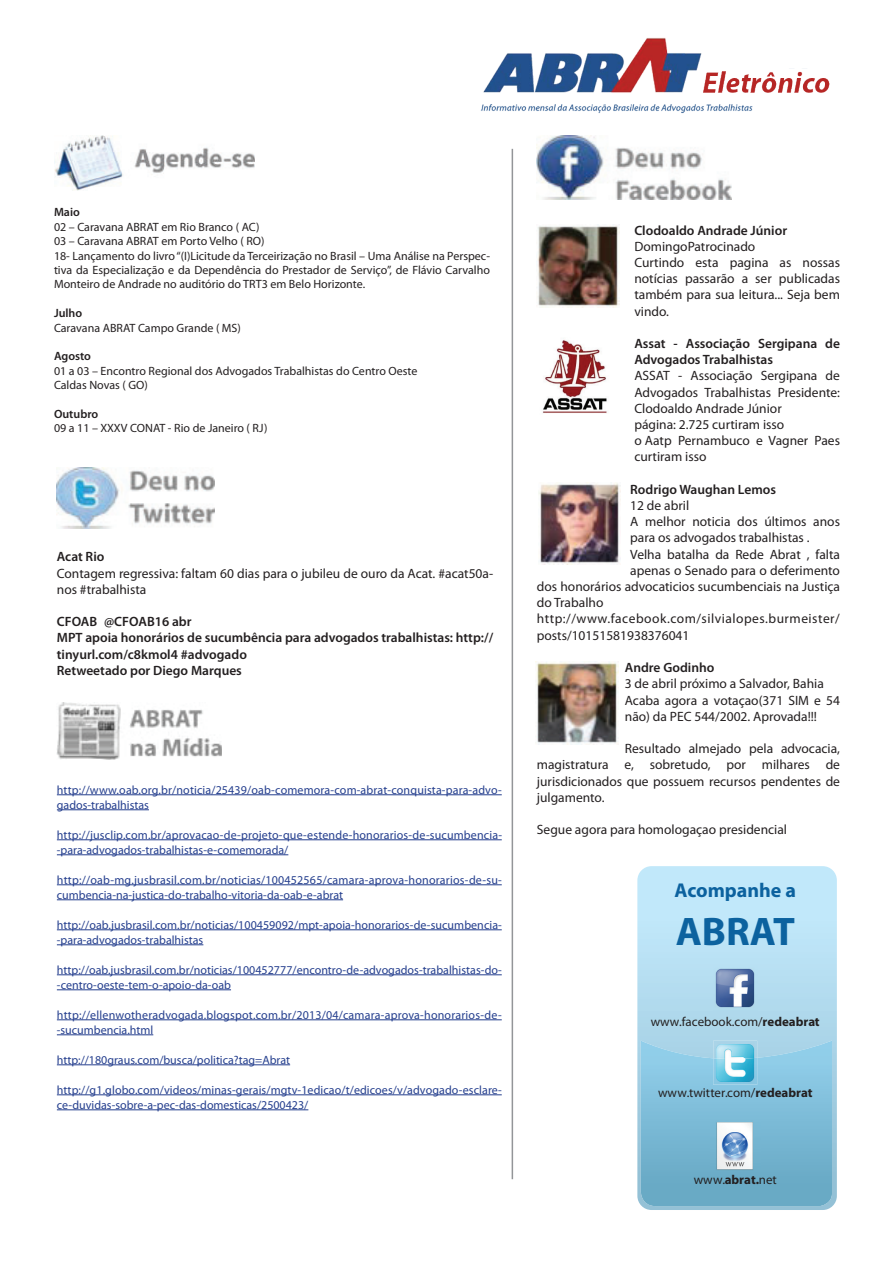
<style>
.page{position:relative;width:893px;height:1263px;background:#fff}
.page>*{position:absolute;margin:0;border:0;box-sizing:border-box;transform-origin:0 0}
.t1{font:700 40.05px "Myriad Pro";color:#0c629f}
.t2{font:700 19.95px "Myriad Pro";color:#0c629f}
.t3{font:13.5px/16.2px "Myriad Pro";color:#231f20}
.t4{font:600 13.5px/16.2px "Myriad Pro";color:#231f20}
.t5{font:13.5px "Myriad Pro";letter-spacing:.035em;color:#231f20}
.t6{font:12.9px "Myriad Pro";color:#231f20}
.t7{font:12px/15px "Myriad Pro";letter-spacing:.005em;color:#253f8e}
.t8{font:12px/14.4px "Myriad Pro";color:#231f20}
.t9{font:600 12px "Myriad Pro";color:#231f20}
.s1{font-weight:700}
</style>
<div class="page">
<img style="left:480px;top:38px;width:350px;height:76px">
<hr style="left:512px;top:149px;width:1px;height:1030px;background:#939598">
<img style="left:57px;top:467px;width:157px;height:62px">
<img style="left:57px;top:702px;width:164px;height:57px">
<img style="left:54px;top:135px;width:201px;height:55px">
<hr style="left:57px;top:794px;width:445px;height:1px;background:#253f8e">
<hr style="left:57px;top:809px;width:92px;height:1px;background:#253f8e">
<hr style="left:57px;top:839px;width:445px;height:1px;background:#253f8e">
<hr style="left:57px;top:854px;width:231px;height:1px;background:#253f8e">
<hr style="left:57px;top:884px;width:445px;height:1px;background:#253f8e">
<hr style="left:57px;top:899px;width:286px;height:1px;background:#253f8e">
<hr style="left:57px;top:929px;width:445px;height:1px;background:#253f8e">
<hr style="left:57px;top:944px;width:146px;height:1px;background:#253f8e">
<hr style="left:57px;top:974px;width:445px;height:1px;background:#253f8e">
<hr style="left:57px;top:989px;width:174px;height:1px;background:#253f8e">
<hr style="left:57px;top:1019px;width:445px;height:1px;background:#253f8e">
<hr style="left:57px;top:1034px;width:96px;height:1px;background:#253f8e">
<hr style="left:57px;top:1064px;width:233px;height:1px;background:#253f8e">
<hr style="left:57px;top:1094px;width:445px;height:1px;background:#253f8e">
<hr style="left:57px;top:1109px;width:251px;height:1px;background:#253f8e">
<img style="left:537px;top:135px;width:195px;height:65px">
<svg style="left:637px;top:866px;width:200px;height:344px;background:#b9e0f2"></svg>
<img style="left:641px;top:1040px;width:191px;height:166px">
<img style="left:713px;top:966px;width:44px;height:44px">
<img style="left:713px;top:1041px;width:44px;height:44px">
<img style="left:710px;top:1120px;width:50px;height:51px">
<img style="left:536px;top:662px;width:82px;height:82px">
<img style="left:542px;top:340px;width:65px;height:73px">
<img style="left:537px;top:224px;width:82px;height:83px">
<img style="left:538px;top:482px;width:83px;height:83px">
<p class="t9" style="left:54px;top:205px;width:27px">Maio</p>
<p class="t8" style="left:54px;top:219px;width:438px">02 – Caravana ABRAT em Rio Branco ( AC)<br>03 – Caravana ABRAT em Porto Velho ( RO)<br>18- Lançamento do livro “(I)Licitude da Terceirização no Brasil – Uma Análise na Perspec&shy;tiva da Especialização e da Dependência do Prestador de Serviço”, de Flávio Carvalho Monteiro de Andrade no auditório do TRT3 em Belo Horizonte.</p>
<p class="t9" style="left:54px;top:306px;width:30px">Julho</p>
<p class="t8" style="left:54px;top:320px;width:188px">Caravana ABRAT Campo Grande ( MS)</p>
<p class="t9" style="left:54px;top:349px;width:39px">Agosto</p>
<p class="t8" style="left:54px;top:363px;width:365px">01 a 03 – Encontro Regional dos Advogados Trabalhistas do Centro Oeste<br>Caldas Novas ( GO)</p>
<p class="t9" style="left:54px;top:406px;width:46px">Outubro</p>
<p class="t8" style="left:54px;top:421px;width:215px">09 a 11 – XXXV CONAT - Rio de Janeiro ( RJ)</p>
<p class="t4" style="left:57px;top:548px;width:49px">Acat Rio</p>
<p class="t3" style="left:57px;top:565px;width:438px">Contagem regressiva: faltam 60 dias para o jubileu de ouro da Acat. #acat50a&shy;nos #trabalhista</p>
<p class="t4" style="left:57px;top:613px;width:438px">CFOAB @CFOAB16 abr<br>MPT apoia honorários de sucumbência para advogados trabalhistas: http:// tinyurl.com/c8kmol4 #advogado<br>Retweetado por Diego Marques</p>
<p class="t7" style="left:57px;top:782px;width:446px">http://www.oab.org.br/noticia/25439/oab-comemora-com-abrat-conquista-para-advo&shy;gados-trabalhistas</p>
<p class="t7" style="left:57px;top:827px;width:447px">http://jusclip.com.br/aprovacao-de-projeto-que-estende-honorarios-de-sucumbencia--para-advogados-trabalhistas-e-comemorada/</p>
<p class="t7" style="left:57px;top:872px;width:447px">http://oab-mg.jusbrasil.com.br/noticias/100452565/camara-aprova-honorarios-de-su&shy;cumbencia-na-justica-do-trabalho-vitoria-da-oab-e-abrat</p>
<p class="t7" style="left:57px;top:917px;width:446px">http://oab.jusbrasil.com.br/noticias/100459092/mpt-apoia-honorarios-de-sucumbencia--para-advogados-trabalhistas</p>
<p class="t7" style="left:57px;top:962px;width:446px">http://oab.jusbrasil.com.br/noticias/100452777/encontro-de-advogados-trabalhistas-do--centro-oeste-tem-o-apoio-da-oab</p>
<p class="t7" style="left:57px;top:1007px;width:446px">http://ellenwotheradvogada.blogspot.com.br/2013/04/camara-aprova-honorarios-de--sucumbencia.html</p>
<p class="t7" style="left:57px;top:1052px;width:235px">http://180graus.com/busca/politica?tag=Abrat</p>
<p class="t7" style="left:57px;top:1082px;width:446px">http://g1.globo.com/videos/minas-gerais/mgtv-1edicao/t/edicoes/v/advogado-esclare&shy;ce-duvidas-sobre-a-pec-das-domesticas/2500423/</p>
<p class="t4" style="left:634px;top:222px;width:154px">Clodoaldo Andrade Júnior</p>
<p class="t3" style="left:634px;top:238px;width:207px">DomingoPatrocinado<br>Curtindo esta pagina as nossas notícias passarão a ser publicadas também para sua leitura... Seja bem vindo.</p>
<p class="t4" style="left:634px;top:335px;width:207px">Assat - Associação Sergipana de<br>Advogados Trabalhistas</p>
<p class="t3" style="left:634px;top:368px;width:207px">ASSAT - Associação Sergipana de<br>Advogados Trabalhistas Presidente:<br>Clodoaldo Andrade Júnior<br>página: 2.725 curtiram isso<br>o Aatp Pernambuco e Vagner Paes curtiram isso</p>
<p class="t4" style="left:630px;top:481px;width:147px">Rodrigo Waughan Lemos</p>
<p class="t3" style="left:630px;top:497px;width:60px">12 de abril</p>
<p class="t3" style="left:630px;top:513px;width:211px">A melhor noticia dos últimos anos</p>
<p class="t3" style="left:630px;top:530px;width:181px">para os advogados trabalhistas .</p>
<p class="t3" style="left:630px;top:546px;width:211px">Velha batalha da Rede Abrat , falta</p>
<p class="t3" style="left:630px;top:562px;width:211px">apenas o Senado para o deferimento</p>
<p class="t3" style="left:537px;top:578px;width:305px">dos honorários advocaticios sucumbenciais na Justiça</p>
<p class="t3" style="left:537px;top:594px;width:68px">do Trabalho</p>
<p class="t5" style="left:537px;top:611px;width:304px">http://www.facebook.com/silvialopes.burmeister/</p>
<p class="t3" style="left:537px;top:627px;width:154px">posts/10151581938376041</p>
<p class="t4" style="left:625px;top:659px;width:91px">Andre Godinho</p>
<p class="t3" style="left:625px;top:675px;width:217px">3 de abril próximo a Salvador, Bahia<br>Acaba agora a votaçao(371 SIM e 54 não) da PEC 544/2002. Aprovada!!!</p>
<p class="t3" style="left:537px;top:740px;width:305px;text-align:justify;text-indent:88px">Resultado almejado pela advocacia, magistratura e, sobretudo, por milhares de jurisdicionados que possuem recursos pendentes de julgamento.</p>
<p class="t3" style="left:537px;top:821px;width:252px">Segue agora para homologaçao presidencial</p>
<h2 class="t2" style="left:674px;top:877px;width:123px">Acompanhe a</h2>
<h1 class="t1" style="left:676px;top:905px;width:121px">ABRAT</h1>
<p class="t6" style="left:651px;top:1014px;width:170px">www.facebook.com/<span class="s1">redeabrat</span></p>
<p class="t6" style="left:658px;top:1085px;width:156px">www.twitter.com/<span class="s1">redeabrat</span></p>
<p class="t6" style="left:694px;top:1172px;width:85px">www.<span class="s1">abrat.</span>net</p>
</div>
